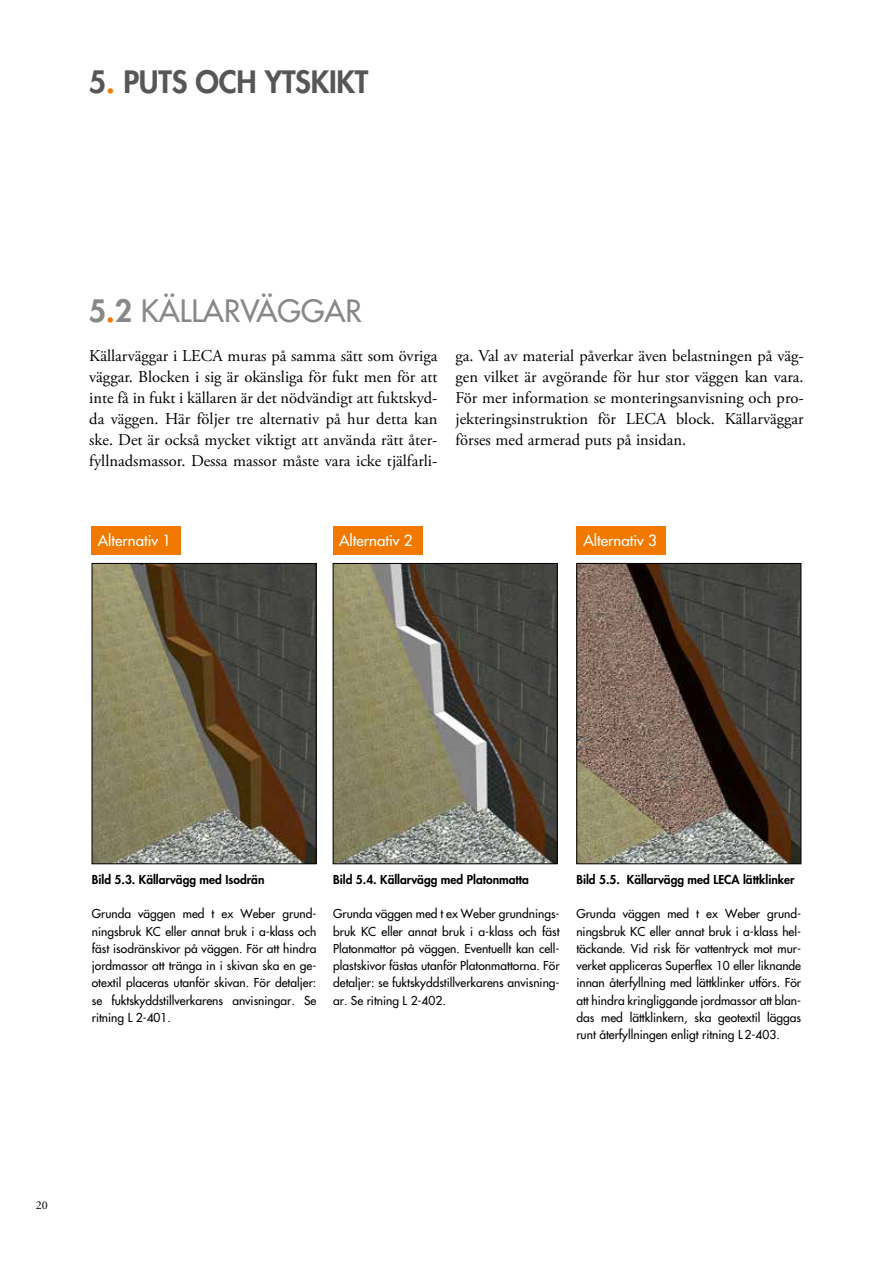
<style>
.page{position:relative;width:893px;height:1263px;background:#fff}
.page>*{position:absolute;margin:0;border:0;box-sizing:border-box;transform-origin:0 0}
.t1{font:800 30px "Futura Std";letter-spacing:-.01em;color:#555756}
.t2{font:500 30px "Futura Std";color:#878988}
.t3{font:16.5px/21px "Adobe Garamond Pro";color:#000;text-align:justify}
.t4{font:500 15px "Futura Std";color:#fff}
.t5{font:500 12px/17.2px "Futura Std";color:#000;text-align:justify}
.t6{font:800 12px "Futura Std";color:#000}
.t7{font:12px "Adobe Garamond Pro";color:#000}
.s1{color:#f17900}
.s2{font-weight:800}
.s3{font-weight:800;color:#f17900}
</style>
<div class="page">
<img style="left:579px;top:565px;width:220px;height:297px">
<div style="left:577px;top:563px;width:224px;height:301px;border:1px solid #000"></div>
<div style="left:577px;top:527px;width:89px;height:28px;background:#f17900"></div>
<img style="left:94px;top:565px;width:220px;height:297px">
<div style="left:92px;top:563px;width:224px;height:301px;border:1px solid #000"></div>
<div style="left:92px;top:527px;width:89px;height:28px;background:#f17900"></div>
<img style="left:335px;top:565px;width:220px;height:297px">
<div style="left:333px;top:563px;width:224px;height:301px;border:1px solid #000"></div>
<div style="left:333px;top:527px;width:89px;height:28px;background:#f17900"></div>
<h1 class="t1" style="left:89px;top:63px;width:281px">5<span class="s1">.</span> PUTS OCH YTSKIKT</h1>
<h1 class="t2" style="left:89px;top:292px;width:275px"><span class="s2">5</span><span class="s3">.</span><span class="s2">2</span> KÄLLARVÄGGAR</h1>
<p class="t3" style="left:89px;top:346px;width:350px">Källarväggar i LECA muras på samma sätt som övriga väggar. Blocken i sig är okänsliga för fukt men för att inte få in fukt i källaren är det nödvändigt att fuktskyd&shy;da väggen. Här följer tre alternativ på hur detta kan ske. Det är också mycket viktigt att använda rätt åter&shy;fyllnadsmassor. Dessa massor måste vara icke tjälfarli-</p>
<p class="t3" style="left:455px;top:346px;width:350px">ga. Val av material påverkar även belastningen på väg&shy;gen vilket är avgörande för hur stor väggen kan vara.<br>För mer information se monteringsanvisning och pro&shy;jekteringsinstruktion för LECA block. Källarväggar förses med armerad puts på insidan.</p>
<p class="t4" style="left:98px;top:531px;width:75px">Alternativ 1</p>
<p class="t4" style="left:339px;top:531px;width:75px">Alternativ 2</p>
<p class="t4" style="left:583px;top:531px;width:75px">Alternativ 3</p>
<p class="t6" style="left:92px;top:872px;width:174px">Bild 5.3. Källarvägg med Isodrän</p>
<p class="t5" style="left:92px;top:905px;width:226px">Grunda väggen med t ex Weber grund&shy;ningsbruk KC eller annat bruk i a-klass och fäst isodränskivor på väggen. För att hindra jordmassor att tränga in i skivan ska en ge&shy;otextil placeras utanför skivan. För detaljer: se fuktskyddstillverkarens anvisningar. Se ritning L 2-401.</p>
<p class="t6" style="left:333px;top:872px;width:197px">Bild 5.4. Källarvägg med Platonmatta</p>
<p class="t5" style="left:333px;top:905px;width:228px">Grunda väggen med t ex Weber grundnings&shy;bruk KC eller annat bruk i a-klass och fäst Platonmattor på väggen. Eventuellt kan cell&shy;plastskivor fästas utanför Platonmattorna. För detaljer: se fuktskyddstillverkarens anvisning&shy;ar. Se ritning L 2-402.</p>
<p class="t6" style="left:576px;top:872px;width:220px">Bild 5.5. Källarvägg med LECA lättklinker</p>
<p class="t5" style="left:576px;top:905px;width:226px">Grunda väggen med t ex Weber grund&shy;ningsbruk KC eller annat bruk i a-klass hel&shy;täckande. Vid risk för vattentryck mot mur&shy;verket appliceras Superflex 10 eller liknande innan återfyllning med lättklinker utförs. För att hindra kringliggande jordmassor att blan&shy;das med lättklinkern, ska geotextil läggas runt återfyllningen enligt ritning L 2-403.</p>
<p class="t7" style="left:36px;top:1197px;width:13px">20</p>
</div>
